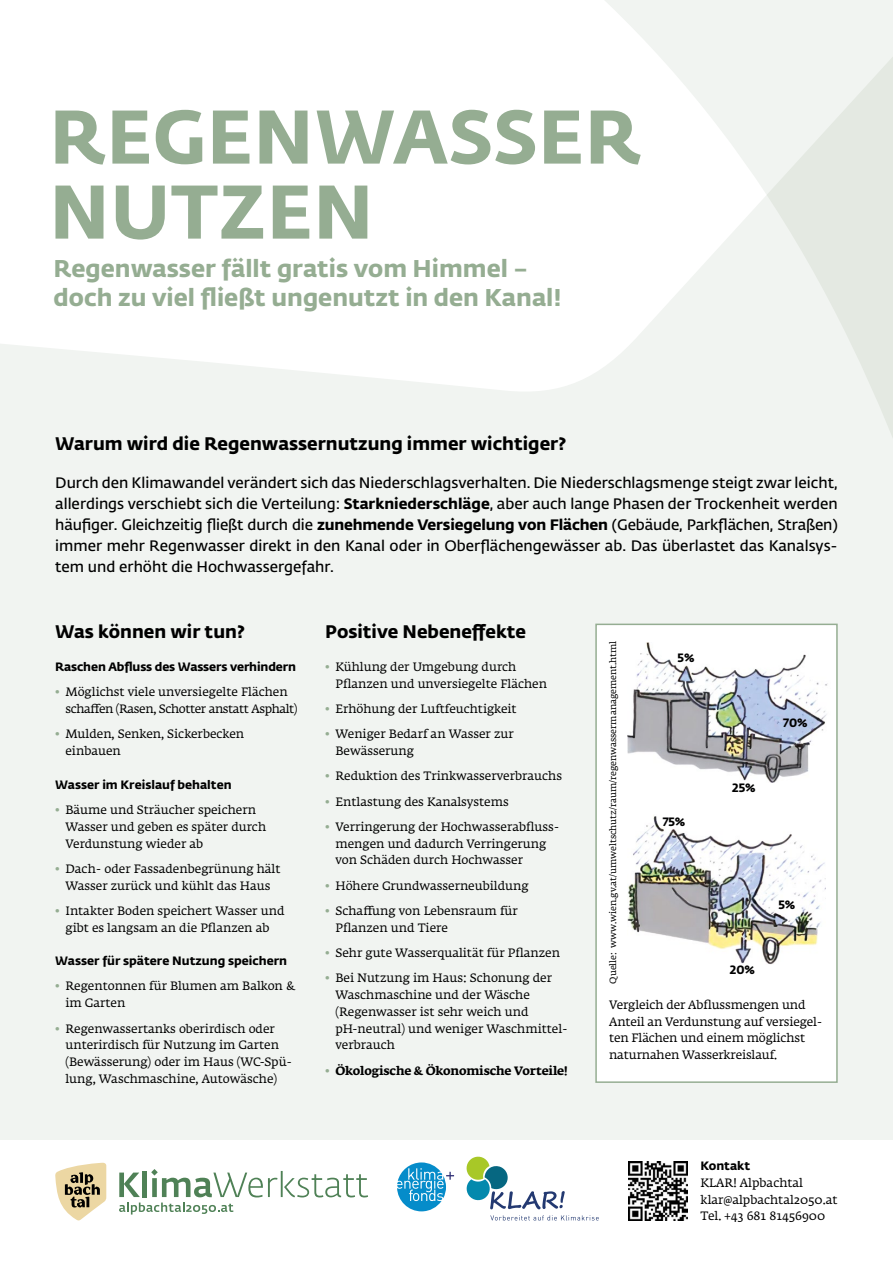
<style>
.page{position:relative;width:893px;height:1263px;background:#fff}
.page>*{position:absolute;margin:0;border:0;box-sizing:border-box;transform-origin:0 0}
.t1{font:700 75px/75px "Fedra Sans Std";letter-spacing:.01em;color:#95ad92}
.t2{font:700 24px/28.8px "Fedra Sans Std";color:#95ad92}
.t3{font:700 18px "Fedra Sans Std";color:#000}
.t4{font:600 15px/21px "Fedra Sans Std";color:#000;text-align:justify}
.t5{font:12px/16.8px "Fedra Serif A Std";color:#000}
.t6{font:700 12px "Fedra Sans Std";color:#000}
.t7{font:700 12px "Fedra Serif A Std";letter-spacing:-.01em;color:#000}
.t8{font:9px "Fedra Serif A Std";color:#000}
.s1{font-weight:700}
.s2{color:#95ad92}
.s3{font-weight:400;color:#95ad92}
</style>
<div class="page">
<div style="left:0;top:0;width:893px;height:1140px;background:#f1f4f1"></div>
<svg style="left:0;top:0;width:767px;height:396px"></svg>
<svg style="left:466px;top:1156px;width:99px;height:53px"></svg>
<svg style="left:490px;top:1215px;width:109px;height:5px"></svg>
<svg style="left:397px;top:1162px;width:57px;height:49px"></svg>
<svg style="left:55px;top:1163px;width:51px;height:58px"></svg>
<svg style="left:119px;top:1169px;width:249px;height:45px"></svg>
<div style="left:595px;top:624px;width:243px;height:459px;background:#fff;border:2px solid #95ad92"></div>
<img style="left:627px;top:642px;width:201px;height:141px">
<img style="left:627px;top:816px;width:198px;height:148px">
<img style="left:629px;top:1161px;width:59px;height:59px">
<h1 class="t1" style="left:49px;top:99px;width:593px">REGENWASSER<br>NUTZEN</h1>
<h2 class="t2" style="left:54px;top:254px;width:510px">Regenwasser fällt gratis vom Himmel – doch zu viel fließt ungenutzt in den Kanal!</h2>
<h3 class="t3" style="left:55px;top:432px;width:512px">Warum wird die Regenwassernutzung immer wichtiger?</h3>
<p class="t4" style="left:55px;top:473px;width:784px">Durch den Klimawandel verändert sich das Niederschlagsverhalten. Die Niederschlagsmenge steigt zwar leicht, allerdings verschiebt sich die Verteilung: <span class="s1">Starkniederschläge</span>, aber auch lange Phasen der Trockenheit werden häufiger. Gleichzeitig fließt durch die <span class="s1">zunehmende Versiegelung von Flächen</span> (Gebäude, Parkflächen, Straßen) immer mehr Regenwasser direkt in den Kanal oder in Oberflächengewässer ab. Das überlastet das Kanalsys&shy;tem und erhöht die Hochwassergefahr.</p>
<h3 class="t3" style="left:55px;top:620px;width:191px">Was können wir tun?</h3>
<p class="t6" style="left:55px;top:659px;width:242px">Raschen Abfluss des Wassers verhindern</p>
<p class="t5" style="left:65px;top:685px;width:234px;text-indent:-10px"><span class="s2">•</span> Möglichst viele unversiegelte Flächen schaffen (Rasen, Schotter anstatt Asphalt)</p>
<p class="t5" style="left:65px;top:727px;width:180px;text-indent:-10px"><span class="s2">•</span> Mulden, Senken, Sickerbecken einbauen</p>
<p class="t6" style="left:55px;top:777px;width:178px">Wasser im Kreislauf behalten</p>
<p class="t5" style="left:65px;top:802px;width:202px;text-indent:-10px"><span class="s2">•</span> Bäume und Sträucher speichern<br>Wasser und geben es später durch<br>Verdunstung wieder ab</p>
<p class="t5" style="left:55px;top:861px;width:227px;text-align:center"><span class="s2">•</span> Dach- oder Fassadenbegrünung hält<br>Wasser zurück und kühlt das Haus</p>
<p class="t5" style="left:55px;top:903px;width:231px;text-align:center"><span class="s2">•</span> Intakter Boden speichert Wasser und gibt es langsam an die Pflanzen ab</p>
<p class="t6" style="left:55px;top:953px;width:233px">Wasser für spätere Nutzung speichern</p>
<p class="t5" style="left:65px;top:979px;width:231px;text-indent:-10px"><span class="s2">•</span> Regentonnen für Blumen am Balkon &amp; im Garten</p>
<p class="t5" style="left:65px;top:1021px;width:228px;text-indent:-10px"><span class="s2">•</span> Regenwassertanks oberirdisch oder unterirdisch für Nutzung im Garten (Bewässerung) oder im Haus (WC-Spü&shy;lung, Waschmaschine, Autowäsche)</p>
<h3 class="t3" style="left:325px;top:620px;width:202px">Positive Nebeneffekte</h3>
<p class="t5" style="left:335px;top:660px;width:213px;text-indent:-10px"><span class="s2">•</span> Kühlung der Umgebung durch<br>Pflanzen und unversiegelte Flächen</p>
<p class="t5" style="left:325px;top:702px;width:193px"><span class="s2">•</span> Erhöhung der Luftfeuchtigkeit</p>
<p class="t5" style="left:335px;top:727px;width:180px;text-indent:-10px"><span class="s2">•</span> Weniger Bedarf an Wasser zur<br>Bewässerung</p>
<p class="t5" style="left:325px;top:769px;width:238px"><span class="s2">•</span> Reduktion des Trinkwasserverbrauchs</p>
<p class="t5" style="left:325px;top:794px;width:185px"><span class="s2">•</span> Entlastung des Kanalsystems</p>
<p class="t5" style="left:335px;top:819px;width:225px;text-indent:-10px"><span class="s2">•</span> Verringerung der Hochwasserabfluss&shy;mengen und dadurch Verringerung von Schäden durch Hochwasser</p>
<p class="t5" style="left:325px;top:878px;width:205px"><span class="s2">•</span> Höhere Grundwasserneubildung</p>
<p class="t5" style="left:335px;top:903px;width:184px;text-indent:-10px"><span class="s2">•</span> Schaffung von Lebensraum für<br>Pflanzen und Tiere</p>
<p class="t5" style="left:325px;top:945px;width:236px"><span class="s2">•</span> Sehr gute Wasserqualität für Pflanzen</p>
<p class="t5" style="left:335px;top:970px;width:234px;text-indent:-10px"><span class="s2">•</span> Bei Nutzung im Haus: Schonung der<br>Waschmaschine und der Wäsche (Regenwasser ist sehr weich und pH-neutral) und weniger Waschmittel&shy;verbrauch</p>
<p class="t7" style="left:325px;top:1062px;width:244px"><span class="s3">•</span> Ökologische &amp; Ökonomische Vorteile!</p>
<p class="t8" style="left:607px;top:984px;width:345px;rotate:-90deg">Quelle: www.wien.gv.at/umweltschutz/raum/regenwassermanagement.html</p>
<p class="t6" style="left:678px;top:650px;width:18px">5%</p>
<p class="t6" style="left:663px;top:814px;width:24px">75%</p>
<p class="t6" style="left:732px;top:780px;width:25px">25%</p>
<p class="t6" style="left:783px;top:715px;width:26px">70%</p>
<p class="t6" style="left:730px;top:961px;width:27px">20%</p>
<p class="t6" style="left:778px;top:897px;width:18px">5%</p>
<p class="t5" style="left:609px;top:997px;width:215px">Vergleich der Abflussmengen und Anteil an Verdunstung auf versiegel&shy;ten Flächen und einem möglichst naturnahen Wasserkreislauf.</p>
<p class="t6" style="left:701px;top:1158px;width:51px">Kontakt</p>
<p class="t5" style="left:701px;top:1175px;width:138px">KLAR! Alpbachtal klar@alpbachtal2050.at<br>Tel. +43 681 81456900</p>
</div>
